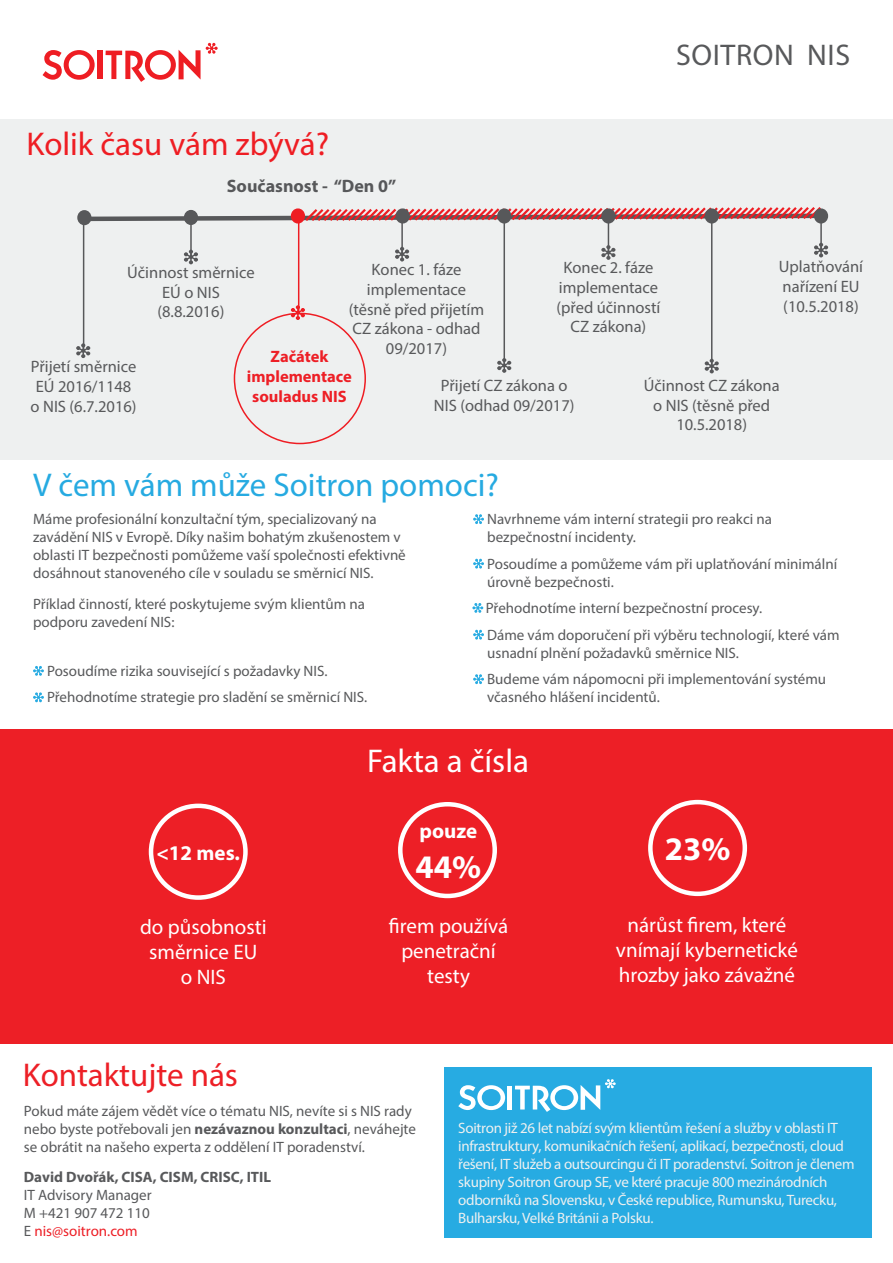
<style>
.page{position:relative;width:893px;height:1263px;background:#fff}
.page>*{position:absolute;margin:0;border:0;box-sizing:border-box;transform-origin:0 0}
.t1{font:33px "Myriad Pro";color:#26aae1}
.t2{font:33px "Myriad Pro";color:#ee1d23}
.t3{font:33px "Myriad Pro";color:#ed1f26}
.t4{font:33px "Myriad Pro";color:#fff}
.t5{font:700 33px "Myriad Pro";color:#fff}
.t6{font:30px "Myriad Pro";letter-spacing:.02em;color:#58595b}
.t7{font:21px/25.2px "Myriad Pro";color:#fff;text-align:center}
.t8{font:700 21px "Myriad Pro";color:#fff}
.t9{font:700 18px "Myriad Pro";color:#57585a}
.t10{font:16.5px/19.8px "Myriad Pro";color:#58595b;text-align:center}
.t11{font:700 16.5px/19.8px "Myriad Pro";color:#ed1f26;text-align:center}
.t12{font:15px/18px "Myriad Pro";color:#58595b}
.t13{font:15px/18px "Myriad Pro";letter-spacing:-.02em;color:#eef0f0}
.t14{font:700 15px "Myriad Pro";color:#58595b}
.s1{font-weight:700}
.s2{color:#ed1f26}
</style>
<div class="page">
<svg style="left:33px;top:666px;width:11px;height:10px"></svg>
<svg style="left:33px;top:692px;width:11px;height:10px"></svg>
<svg style="left:473px;top:514px;width:11px;height:10px"></svg>
<svg style="left:473px;top:559px;width:11px;height:10px"></svg>
<svg style="left:473px;top:630px;width:11px;height:10px"></svg>
<svg style="left:473px;top:674px;width:11px;height:10px"></svg>
<div style="left:97px;top:51px;width:5px;height:28px;background:#ee1d23"></div>
<svg style="left:106px;top:43px;width:112px;height:39px"></svg>
<svg style="left:43px;top:50px;width:52px;height:30px"></svg>
<div style="left:444px;top:1067px;width:428px;height:170px;background:#27abe2"></div>
<div style="left:0;top:729px;width:893px;height:314px;background:#ed1f26"></div>
<div style="left:648px;top:800px;width:99px;height:96px;border:4px solid #fff;border-radius:50%"></div>
<div style="left:0;top:119px;width:893px;height:340px;background:#eef0f0"></div>
<div style="left:184px;top:210px;width:14px;height:15px;border:4px solid #57585a;border-radius:50%"></div>
<svg style="left:87px;top:207px;width:737px;height:16px"></svg>
<div style="left:398px;top:211px;width:9px;height:10px;background:#57585a;border-radius:50%"></div>
<div style="left:396px;top:208px;width:14px;height:16px;border:4px solid #57585a;border-radius:50%"></div>
<div style="left:499px;top:211px;width:10px;height:10px;background:#57585a;border-radius:50%"></div>
<div style="left:497px;top:208px;width:14px;height:16px;border:4px solid #57585a;border-radius:50%"></div>
<div style="left:604px;top:211px;width:9px;height:10px;background:#57585a;border-radius:50%"></div>
<div style="left:601px;top:208px;width:14px;height:16px;border:4px solid #57585a;border-radius:50%"></div>
<div style="left:707px;top:211px;width:10px;height:10px;background:#57585a;border-radius:50%"></div>
<div style="left:705px;top:208px;width:14px;height:16px;border:4px solid #57585a;border-radius:50%"></div>
<div style="left:816px;top:211px;width:10px;height:10px;background:#57585a;border-radius:50%"></div>
<div style="left:814px;top:208px;width:14px;height:16px;border:4px solid #57585a;border-radius:50%"></div>
<hr style="left:298px;top:216px;width:1px;height:97px;background:#ee1d23">
<hr style="left:83px;top:216px;width:1px;height:137px;background:#57585a">
<svg style="left:76px;top:343px;width:14px;height:15px"></svg>
<hr style="left:503px;top:220px;width:2px;height:143px;background:#57585a">
<svg style="left:497px;top:358px;width:14px;height:15px"></svg>
<hr style="left:711px;top:221px;width:1px;height:143px;background:#57585a">
<svg style="left:705px;top:359px;width:14px;height:14px"></svg>
<hr style="left:190px;top:220px;width:2px;height:38px;background:#57585a">
<svg style="left:184px;top:250px;width:14px;height:14px"></svg>
<hr style="left:401px;top:218px;width:2px;height:37px;background:#57585a">
<svg style="left:395px;top:247px;width:14px;height:14px"></svg>
<hr style="left:608px;top:216px;width:1px;height:37px;background:#57585a">
<svg style="left:601px;top:245px;width:14px;height:15px"></svg>
<hr style="left:820px;top:214px;width:2px;height:37px;background:#57585a">
<svg style="left:814px;top:243px;width:14px;height:14px"></svg>
<div style="left:80px;top:212px;width:9px;height:11px;background:#57585a;border-radius:50%"></div>
<div style="left:77px;top:210px;width:14px;height:15px;border:4px solid #57585a;border-radius:50%"></div>
<div style="left:293px;top:211px;width:10px;height:10px;background:#ee1d23;border-radius:50%"></div>
<div style="left:291px;top:208px;width:14px;height:16px;border:4px solid #ee1d23;border-radius:50%"></div>
<svg style="left:280px;top:305px;width:25px;height:15px"></svg>
<div style="left:149px;top:804px;width:99px;height:96px;border:4px solid #fff;border-radius:50%"></div>
<svg style="left:472px;top:603px;width:11px;height:10px"></svg>
<div style="left:398px;top:802px;width:99px;height:96px;border:4px solid #fff;border-radius:50%"></div>
<hr style="left:508px;top:1086px;width:4px;height:23px;background:#fff">
<svg style="left:515px;top:1079px;width:101px;height:33px"></svg>
<svg style="left:458px;top:1085px;width:47px;height:25px"></svg>
<h1 class="t2" style="left:26px;top:124px;width:304px">Kolik času vám zbývá?</h1>
<p class="t9" style="left:227px;top:174px;width:171px">Současnost - “Den 0”</p>
<h2 class="t6" style="left:676px;top:36px;width:175px">SOITRON NIS</h2>
<p class="t10" style="left:779px;top:257px;width:86px;text-align:left">Uplatňování nařízení EU (10.5.2018)</p>
<p class="t10" style="left:556px;top:257px;width:105px">Konec 2. fáze implementace (před účinností<br>CZ zákona)</p>
<p class="t10" style="left:349px;top:259px;width:137px">Konec 1. fáze implementace (těsně před přijetím<br>CZ zákona - odhad<br>09/2017)</p>
<p class="t10" style="left:434px;top:375px;width:142px">Přijetí CZ zákona o<br>NIS (odhad 09/2017)</p>
<p class="t10" style="left:127px;top:262px;width:129px">Účinnost směrnice<br>EÚ o NIS (8.8.2016)</p>
<p class="t11" style="left:247px;top:346px;width:107px">Začátek implementace souladus NIS</p>
<p class="t10" style="left:31px;top:357px;width:107px">Přijetí směrnice<br>EÚ 2016/1148 o NIS (6.7.2016)</p>
<p class="t10" style="left:644px;top:375px;width:137px">Účinnost CZ zákona o NIS (těsně před<br>10.5.2018)</p>
<h1 class="t1" style="left:33px;top:464px;width:467px">V čem vám může Soitron pomoci?</h1>
<p class="t12" style="left:33px;top:510px;width:374px">Máme profesionální konzultační tým, specializovaný na zavádění NIS v Evropě. Díky našim bohatým zkušenostem v oblasti IT bezpečnosti pomůžeme vaší společnosti efektivně dosáhnout stanoveného cíle v souladu se směrnicí NIS.</p>
<p class="t12" style="left:33px;top:594px;width:333px">Příklad činností, které poskytujeme svým klientům na podporu zavedení NIS:</p>
<p class="t12" style="left:47px;top:657px;width:322px;line-height:26.5px">Posoudíme rizika související s požadavky NIS.<br>Přehodnotíme strategie pro sladění se směrnicí NIS.</p>
<p class="t12" style="left:487px;top:510px;width:286px">Navrhneme vám interní strategii pro reakci na bezpečnostní incidenty.</p>
<p class="t12" style="left:487px;top:554px;width:352px">Posoudíme a pomůžeme vám při uplatňování minimální úrovně bezpečnosti.</p>
<p class="t12" style="left:486px;top:594px;width:355px;line-height:26.5px">Přehodnotíme interní bezpečnostní procesy.<br>Dáme vám doporučení při výběru technologií, které vám</p>
<p class="t12" style="left:487px;top:639px;width:340px;line-height:26.5px">usnadní plnění požadavků směrnice NIS.<br>Budeme vám nápomocni při implementování systému</p>
<p class="t12" style="left:487px;top:688px;width:174px">včasného hlášení incidentů.</p>
<h3 class="t8" style="left:156px;top:839px;width:85px">&lt;12 mes.</h3>
<h3 class="t7" style="left:140px;top:914px;width:128px">do působnosti směrnice EU<br>o NIS</h3>
<h1 class="t4" style="left:367px;top:741px;width:163px">Fakta a čísla</h1>
<h3 class="t8" style="left:420px;top:817px;width:59px">pouze</h3>
<h1 class="t5" style="left:416px;top:845px;width:67px">44%</h1>
<h3 class="t7" style="left:389px;top:913px;width:121px">firem používá penetrační testy</h3>
<h1 class="t5" style="left:665px;top:828px;width:67px">23%</h1>
<h3 class="t7" style="left:616px;top:912px;width:184px">nárůst firem, které vnímají kybernetické hrozby jako závažné</h3>
<h1 class="t3" style="left:23px;top:1055px;width:217px">Kontaktujte nás</h1>
<p class="t12" style="left:24px;top:1101px;width:394px">Pokud máte zájem vědět více o tématu NIS, nevíte si s NIS rady nebo byste potřebovali jen <span class="s1">nezávaznou konzultaci</span>, neváhejte se obrátit na našeho experta z oddělení IT poradenství.</p>
<p class="t14" style="left:24px;top:1167px;width:249px">David Dvořák, CISA, CISM, CRISC, ITIL</p>
<p class="t12" style="left:24px;top:1186px;width:129px;text-align:justify">IT Advisory Manager M +421 907 472 110<br>E <span class="s2">nis@soitron.com</span></p>
<p class="t13" style="left:458px;top:1118px;width:398px">Soitron již 26 let nabízí svým klientům řešení a služby v oblasti IT infrastruktury, komunikačních řešení, aplikací, bezpečnosti, cloud řešení, IT služeb a outsourcingu či IT poradenství. Soitron je členem skupiny Soitron Group SE, ve které pracuje 800 mezinárodních odborníků na Slovensku, v České republice, Rumunsku, Turecku, Bulharsku, Velké Británii a Polsku.</p>
</div>
